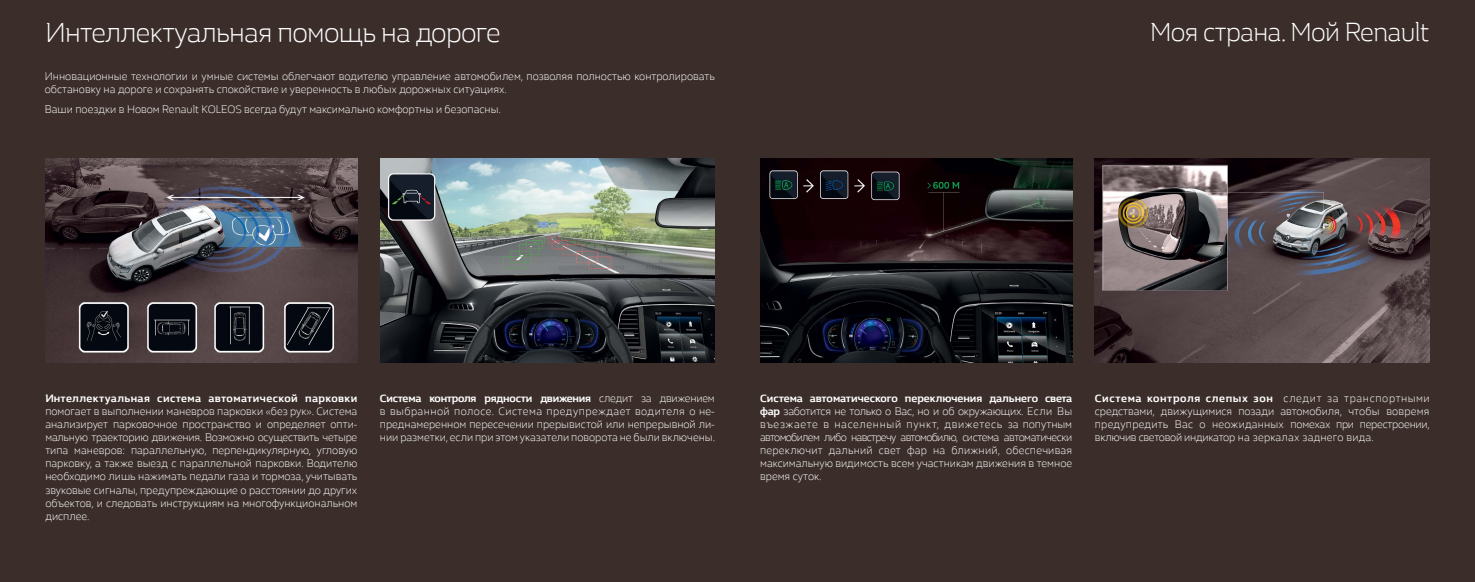
<style>
.page{position:relative;width:1475px;height:582px;background:#fff}
.page>*{position:absolute;margin:0;border:0;box-sizing:border-box;transform-origin:0 0}
.t1{font:300 28px "Renault Life";letter-spacing:-.025em;color:#fff}
.t2{font:300 26.5px "Renault Life";letter-spacing:-.025em;color:#fff}
.t3{font:300 11px/13px "Renault Life";color:#fff;text-align:justify}
.t4{font:700 11px "Renault Life";letter-spacing:.04em;color:#fff}
.s1{font-weight:700}
</style>
<div class="page">
<div style="left:0;top:0;width:751px;height:581px;background:#3b2e2a"></div>
<img style="left:45px;top:158px;width:312px;height:204px">
<img style="left:380px;top:158px;width:334px;height:204px">
<div style="left:723px;top:0;width:751px;height:581px;background:#3b2e2a"></div>
<img style="left:760px;top:159px;width:311px;height:203px">
<img style="left:1094px;top:158px;width:335px;height:204px">
<h1 class="t1" style="left:45px;top:13px;width:457px">Интеллектуальная помощь на дороге</h1>
<p class="t3" style="left:45px;top:69px;width:671px">Инновационные технологии и умные системы облегчают водителю управление автомобилем, позволяя полностью контролировать обстановку на дороге и сохранять спокойствие и уверенность в любых дорожных ситуациях.</p>
<p class="t3" style="left:45px;top:102px;width:457px">Ваши поездки в Новом Renault KOLEOS всегда будут максимально комфортны и безопасны.</p>
<h2 class="t2" style="left:1149px;top:14px;width:281px">Моя страна. Мой Renault</h2>
<p class="t4" style="left:45px;top:391px;width:313px">Интеллектуальная система автоматической парковки</p>
<p class="t3" style="left:45px;top:404px;width:313px">помогает в выполнении маневров парковки «без рук». Система анализирует парковочное пространство и определяет опти&shy;мальную траекторию движения. Возможно осуществить четыре типа маневров: параллельную, перпендикулярную, угловую парковку, а также выезд с параллельной парковки. Водителю необходимо лишь нажимать педали газа и тормоза, учитывать звуковые сигналы, предупреждающие о расстоянии до других объектов, и следовать инструкциям на многофункциональном дисплее.</p>
<p class="t3" style="left:380px;top:391px;width:336px"><span class="s1">Система контроля рядности движения</span> следит за движением в выбранной полосе. Система предупреждает водителя о не&shy;преднамеренном пересечении прерывистой или непрерывной ли&shy;нии разметки, если при этом указатели поворота не были включены.</p>
<p class="t3" style="left:760px;top:391px;width:313px"><span class="s1">Система автоматического переключения дальнего света фар</span> заботится не только о Вас, но и об окружающих. Если Вы въезжаете в населенный пункт, движетесь за попутным автомобилем либо навстречу автомобилю, система автоматически переключит дальний свет фар на ближний, обеспечивая максимальную видимость всем участникам движения в темное время суток.</p>
<p class="t3" style="left:1094px;top:391px;width:336px"><span class="s1">Система контроля слепых зон</span> следит за транспортными средствами, движущимися позади автомобиля, чтобы вовремя предупредить Вас о неожиданных помехах при перестроении, включив световой индикатор на зеркалах заднего вида.</p>
</div>
